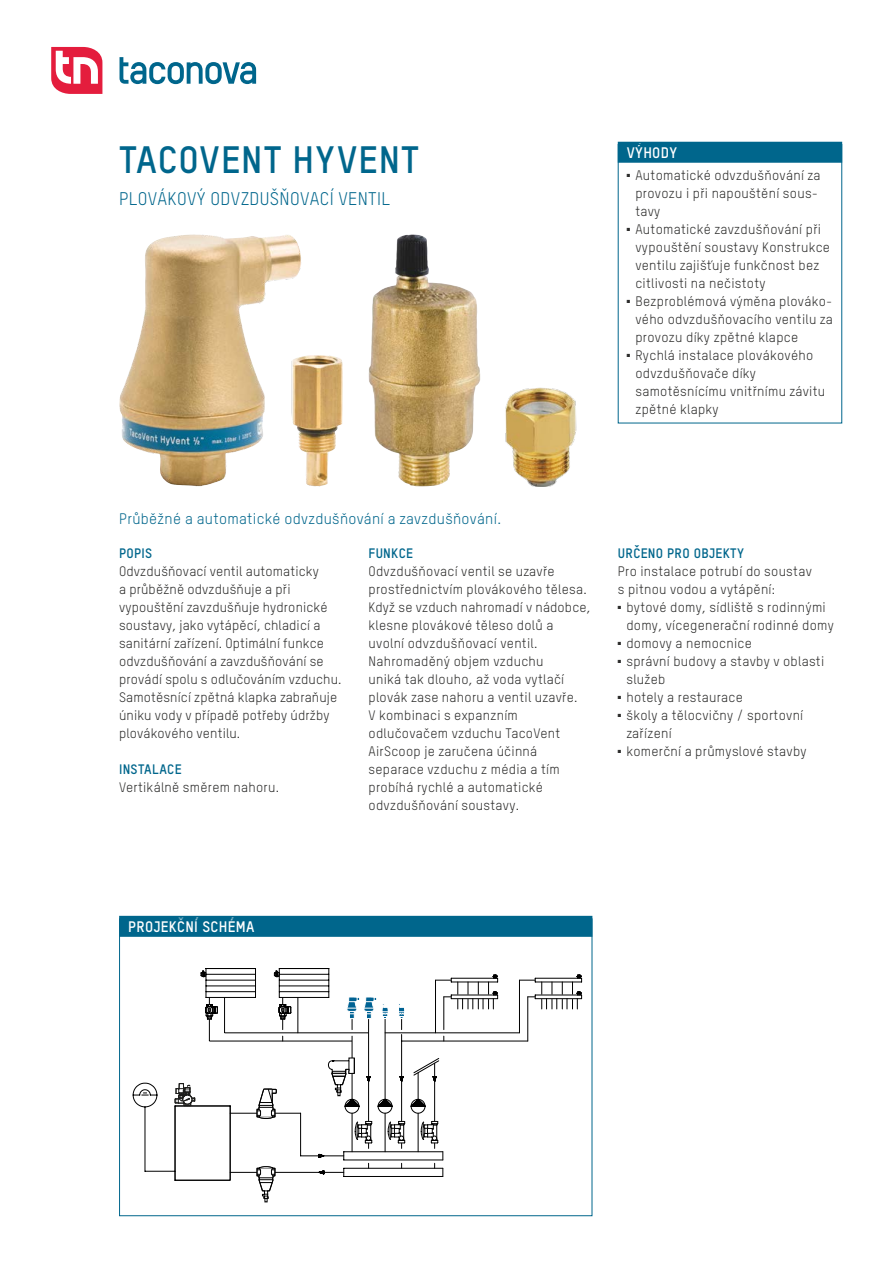
<style>
.page{position:relative;width:893px;height:1263px;background:#fff}
.page>*{position:absolute;margin:0;border:0;box-sizing:border-box;transform-origin:0 0}
.Produkttitel{font:700 37.5px "TSTARPRO";letter-spacing:.03em;color:#00668c}
.Produkttitel_Sublin{font:18px "TSTARPRO";letter-spacing:.02em;color:#00668c}
.EA_Lead{font:15px "TSTARPRO";letter-spacing:.02em;color:#00668c}
.Box_Titel{font:700 15px "TSTARPRO";letter-spacing:.02em;color:#fff}
.t1{font:13.5px/18px "TSTARPRO";letter-spacing:.02em;color:#2b2b2a}
.EA_Titel{font:700 13.5px "TSTARPRO";letter-spacing:.02em;color:#00668c}
</style>
<div class="page">
<svg style="left:51px;top:47px;width:51px;height:47px"></svg>
<svg style="left:120px;top:57px;width:136px;height:27px"></svg>
<img style="left:368px;top:234px;width:112px;height:253px">
<hr style="left:368px;top:1019px;width:1px;height:102px;background:#000">
<hr style="left:352px;top:1036px;width:1px;height:63px;background:#000">
<hr style="left:225px;top:1032px;width:144px;height:1px;background:#000">
<hr style="left:209px;top:1041px;width:143px;height:1px;background:#000">
<hr style="left:224px;top:997px;width:1px;height:36px;background:#000">
<hr style="left:279px;top:997px;width:50px;height:1px;background:#000">
<svg style="left:329px;top:968px;width:1px;height:29px"></svg>
<hr style="left:279px;top:991px;width:50px;height:1px;background:#000">
<hr style="left:279px;top:986px;width:50px;height:1px;background:#000">
<hr style="left:279px;top:980px;width:50px;height:1px;background:#000">
<hr style="left:279px;top:974px;width:50px;height:1px;background:#000">
<hr style="left:279px;top:968px;width:50px;height:1px;background:#000">
<hr style="left:206px;top:997px;width:49px;height:1px;background:#000">
<svg style="left:255px;top:968px;width:1px;height:29px"></svg>
<hr style="left:206px;top:991px;width:49px;height:1px;background:#000">
<hr style="left:206px;top:986px;width:49px;height:1px;background:#000">
<hr style="left:206px;top:980px;width:49px;height:1px;background:#000">
<hr style="left:206px;top:974px;width:49px;height:1px;background:#000">
<hr style="left:206px;top:968px;width:49px;height:1px;background:#000">
<hr style="left:385px;top:1019px;width:1px;height:80px;background:#000">
<hr style="left:385px;top:1032px;width:134px;height:1px;background:#000">
<hr style="left:402px;top:1041px;width:126px;height:1px;background:#000">
<hr style="left:401px;top:1034px;width:1px;height:87px;background:#000">
<hr style="left:297px;top:997px;width:1px;height:36px;background:#000">
<hr style="left:435px;top:980px;width:1px;height:53px;background:#000">
<hr style="left:443px;top:997px;width:1px;height:32px;background:#000">
<hr style="left:519px;top:980px;width:1px;height:53px;background:#000">
<hr style="left:527px;top:997px;width:1px;height:44px;background:#000">
<svg style="left:399px;top:1004px;width:6px;height:25px"></svg>
<svg style="left:347px;top:997px;width:41px;height:32px"></svg>
<svg style="left:201px;top:968px;width:17px;height:73px"></svg>
<svg style="left:274px;top:968px;width:18px;height:61px"></svg>
<svg style="left:519px;top:974px;width:63px;height:35px"></svg>
<svg style="left:435px;top:974px;width:63px;height:35px"></svg>
<svg style="left:133px;top:1057px;width:311px;height:145px"></svg>
<img style="left:505px;top:387px;width:72px;height:99px">
<img style="left:119px;top:234px;width:182px;height:252px">
<img style="left:284px;top:355px;width:59px;height:132px">
<div style="left:618px;top:142px;width:224px;height:21px;background:#00668c"></div>
<div style="left:618px;top:144px;width:224px;height:279px;border:1px solid #00668c"></div>
<div style="left:119px;top:916px;width:473px;height:21px;background:#00668c"></div>
<div style="left:119px;top:919px;width:473px;height:297px;border:1px solid #00668c"></div>
<p class="Produkttitel" style="left:119px;top:136px;width:302px">TACOVENT HYVENT</p>
<p class="Box_Titel" style="left:627px;top:143px;width:52px">VÝHODY</p>
<p class="t1" style="left:635px;top:166px;width:187px;text-indent:-9px">■ Automatické odvzdušňování za provozu i při napouštění sous&shy;tavy</p>
<p class="t1" style="left:635px;top:220px;width:196px;text-indent:-9px">■ Automatické zavzdušňování při vypouštění soustavy Konstrukce ventilu zajišťuje funkčnost bez citlivosti na nečistoty</p>
<p class="t1" style="left:635px;top:292px;width:199px;text-align:justify;text-indent:-9px">■ Bezproblémová výměna plováko&shy;vého odvzdušňovacího ventilu za provozu díky zpětné klapce</p>
<p class="t1" style="left:635px;top:346px;width:191px;text-indent:-9px">■ Rychlá instalace plovákového odvzdušňovače díky samotěsnícímu vnitřnímu závitu zpětné klapky</p>
<p class="Produkttitel_Sublin" style="left:119px;top:188px;width:273px">PLOVÁKOVÝ ODVZDUŠŇOVACÍ VENTIL</p>
<p class="EA_Lead" style="left:119px;top:509px;width:383px">Průběžné a automatické odvzdušňování a zavzdušňování.</p>
<p class="EA_Titel" style="left:119px;top:545px;width:35px">POPIS</p>
<p class="t1" style="left:119px;top:562px;width:201px">Odvzdušňovací ventil automaticky</p>
<p class="t1" style="left:119px;top:580px;width:173px">a průběžně odvzdušňuje a při</p>
<p class="t1" style="left:119px;top:598px;width:210px">vypouštění zavzdušňuje hydronické</p>
<p class="t1" style="left:119px;top:616px;width:203px">soustavy, jako vytápěcí, chladicí a</p>
<p class="t1" style="left:119px;top:634px;width:206px">sanitární zařízení. Optimální funkce</p>
<p class="t1" style="left:119px;top:652px;width:206px">odvzdušňování a zavzdušňování se</p>
<p class="t1" style="left:119px;top:670px;width:224px">provádí spolu s odlučováním vzduchu.</p>
<p class="t1" style="left:119px;top:688px;width:220px">Samotěsnící zpětná klapka zabraňuje</p>
<p class="t1" style="left:119px;top:706px;width:212px">úniku vody v případě potřeby údržby</p>
<p class="t1" style="left:119px;top:724px;width:123px">plovákového ventilu.</p>
<p class="EA_Titel" style="left:119px;top:761px;width:64px">INSTALACE</p>
<p class="t1" style="left:119px;top:778px;width:162px">Vertikálně směrem nahoru.</p>
<p class="EA_Titel" style="left:369px;top:545px;width:46px">FUNKCE</p>
<p class="t1" style="left:369px;top:562px;width:188px">Odvzdušňovací ventil se uzavře</p>
<p class="t1" style="left:369px;top:580px;width:220px">prostřednictvím plovákového tělesa.</p>
<p class="t1" style="left:369px;top:598px;width:223px">Když se vzduch nahromadí v nádobce,</p>
<p class="t1" style="left:369px;top:616px;width:186px">klesne plovákové těleso dolů a</p>
<p class="t1" style="left:369px;top:634px;width:170px">uvolní odvzdušňovací ventil.</p>
<p class="t1" style="left:369px;top:652px;width:177px">Nahromaděný objem vzduchu</p>
<p class="t1" style="left:369px;top:670px;width:197px">uniká tak dlouho, až voda vytlačí</p>
<p class="t1" style="left:369px;top:688px;width:211px">plovák zase nahoru a ventil uzavře.</p>
<p class="t1" style="left:369px;top:706px;width:151px">V kombinaci s expanzním</p>
<p class="t1" style="left:369px;top:724px;width:193px">odlučovačem vzduchu TacoVent</p>
<p class="t1" style="left:369px;top:742px;width:170px">AirScoop je zaručena účinná</p>
<p class="t1" style="left:369px;top:760px;width:193px">separace vzduchu z média a tím</p>
<p class="t1" style="left:369px;top:778px;width:176px">probíhá rychlé a automatické</p>
<p class="t1" style="left:369px;top:796px;width:152px">odvzdušňování soustavy.</p>
<p class="EA_Titel" style="left:618px;top:545px;width:128px">URČENO PRO OBJEKTY</p>
<p class="t1" style="left:618px;top:562px;width:195px">Pro instalace potrubí do soustav s pitnou vodou a vytápění:</p>
<p class="t1" style="left:626px;top:598px;width:209px;text-indent:-9px">■ bytové domy, sídliště s rodinnými domy, vícegenerační rodinné domy</p>
<p class="t1" style="left:618px;top:634px;width:136px">■ domovy a nemocnice</p>
<p class="t1" style="left:626px;top:652px;width:199px;text-indent:-9px">■ správní budovy a stavby v oblasti služeb</p>
<p class="t1" style="left:618px;top:688px;width:127px">■ hotely a restaurace</p>
<p class="t1" style="left:626px;top:706px;width:178px;text-indent:-9px">■ školy a tělocvičny / sportovní zařízení</p>
<p class="t1" style="left:618px;top:742px;width:190px">■ komerční a průmyslové stavby</p>
<p class="Box_Titel" style="left:128px;top:917px;width:128px">PROJEKČNÍ SCHÉMA</p>
</div>
